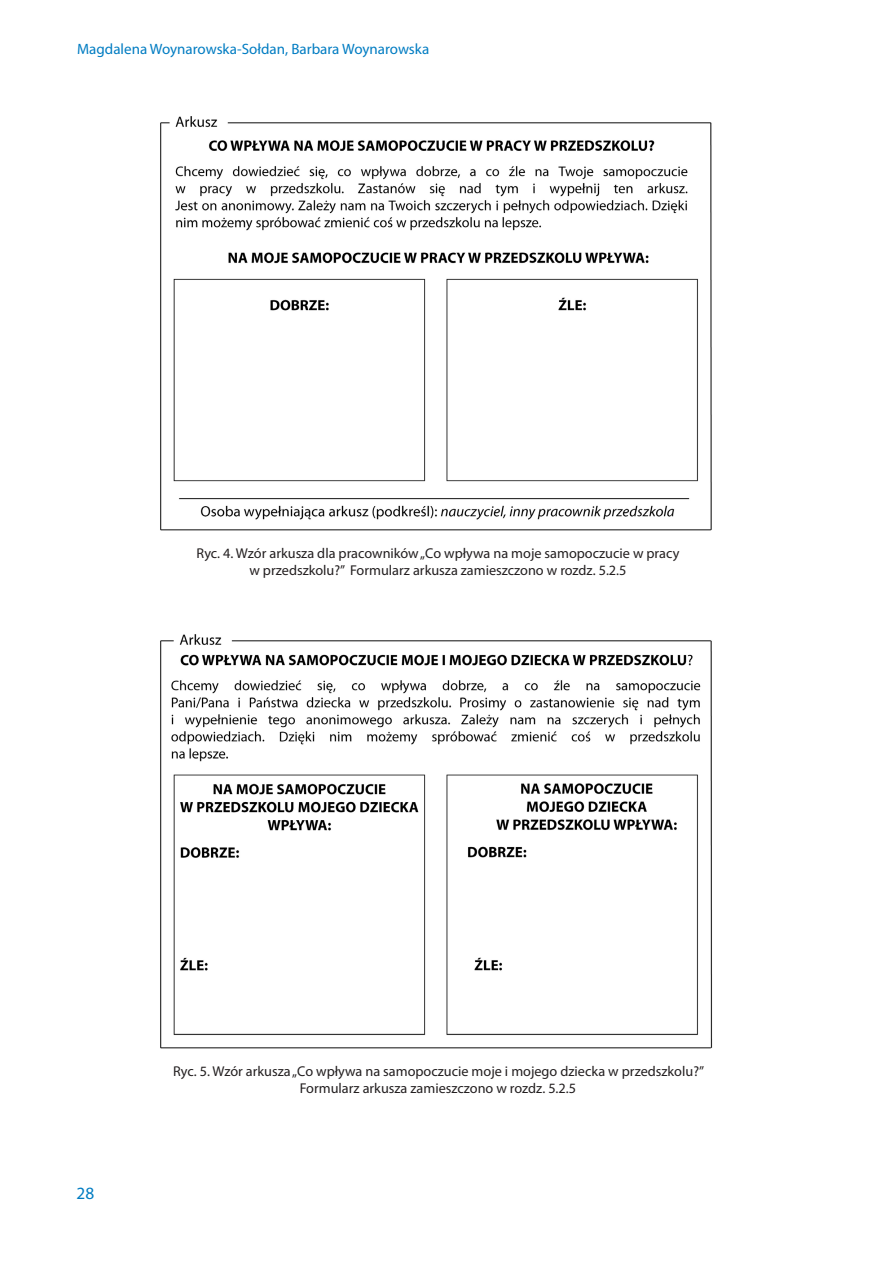
<style>
.page{position:relative;width:893px;height:1263px;background:#fff}
.page>*{position:absolute;margin:0;border:0;box-sizing:border-box;transform-origin:0 0}
.t1{font:17.25px "Myriad Pro";color:#007cc2}
.t2{font:15px "Myriad Pro";color:#007cc2}
.Przypis{font:14.25px/17.1px "Myriad Pro";color:#231f20;text-align:center}
</style>
<div class="page">
<img style="left:160px;top:116px;width:552px;height:415px">
<img style="left:160px;top:634px;width:553px;height:415px">
<p class="t2" style="left:77px;top:39px;width:354px">Magdalena Woynarowska-Sołdan, Barbara Woynarowska</p>
<p class="Przypis" style="left:197px;top:545px;width:484px">Ryc. 4. Wzór arkusza dla pracowników „Co wpływa na moje samopoczucie w pracy w przedszkolu?” Formularz arkusza zamieszczono w rozdz. 5.2.5</p>
<p class="t1" style="left:77px;top:1183px;width:19px">28</p>
<p class="Przypis" style="left:173px;top:1062px;width:533px">Ryc. 5. Wzór arkusza „Co wpływa na samopoczucie moje i mojego dziecka w przedszkolu?”<br>Formularz arkusza zamieszczono w rozdz. 5.2.5</p>
</div>
